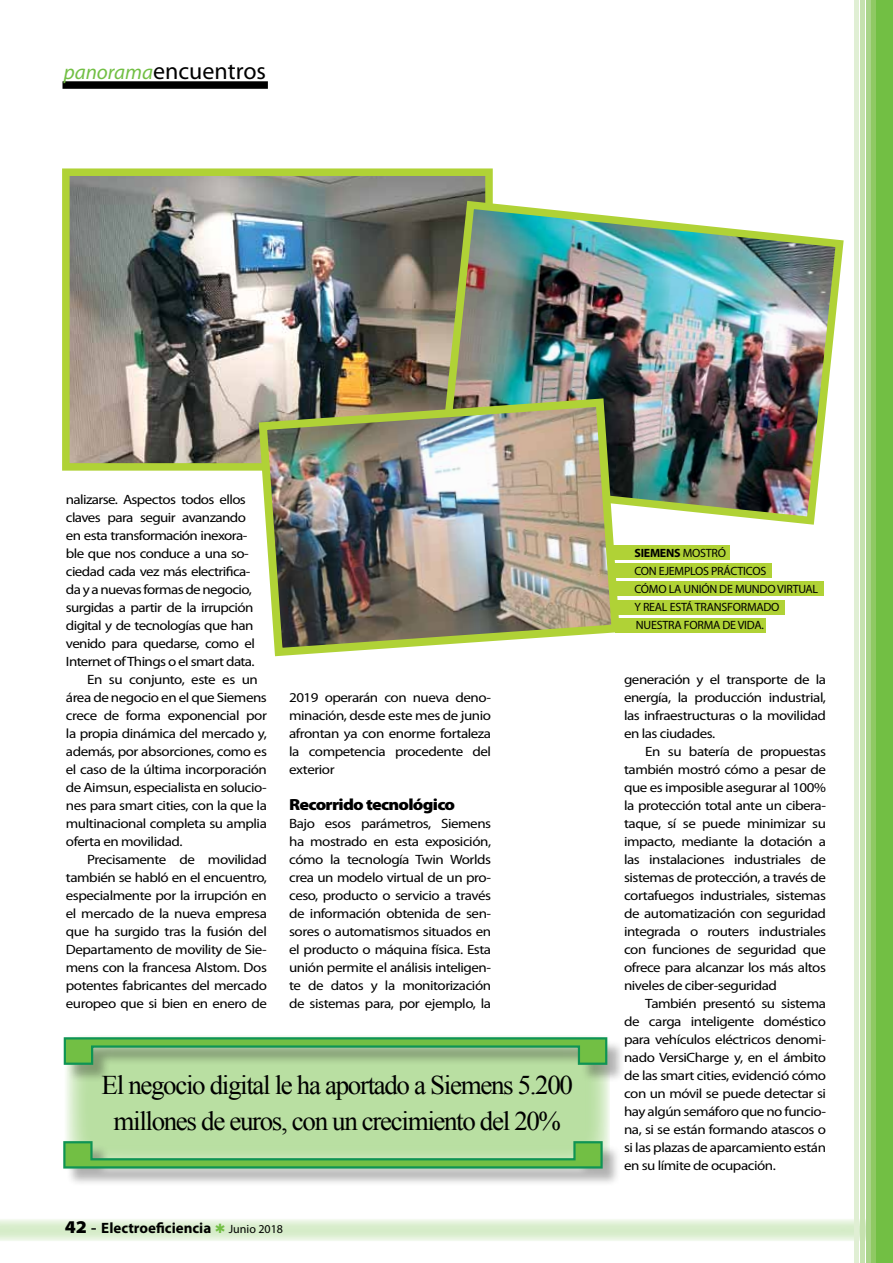
<style>
.page{position:relative;width:893px;height:1263px;background:#fff}
.page>*{position:absolute;margin:0;border:0;box-sizing:border-box;transform-origin:0 0}
.t1{font:300 675.6px "Myriad Pro";color:#72bf44;scale:.2 1}
.t2{font:300 670.2px "Myriad Pro";color:#72bf44;scale:.2 1}
.t3{font:27px/36px "Times New Roman";letter-spacing:-.05em;color:#000;text-align:center}
.t4{font:24px "Myriad Pro";color:#000}
.t5{font:900 16.2px "Myriad Pro";letter-spacing:-.04em;color:#000;scale:1.11 1}
.t6{font:700 15px "Myriad Pro";color:#000}
.t7{font:13.5px/18px "Myriad Pro";letter-spacing:-.03em;color:#000;text-align:justify;scale:1.11 1}
.t8{font:12px/18px "Myriad Pro";letter-spacing:-.02em;color:#000}
.s1{font-style:italic;font-size:21px;color:#72bf44}
.s2{font-weight:700}
.s3{font-weight:900;font-stretch:semi-expanded;font-size:18px}
.s4{font-family:"Times New Roman";font-weight:400;font-size:18px}
.s5{font-weight:400;font-size:12px}
</style>
<div class="page">
<svg style="left:0;top:1219px;width:877px;height:22px;background:#dff0d6"></svg>
<div style="left:612px;top:545px;width:117px;height:15px;background:#b0d236"></div>
<div style="left:613px;top:563px;width:159px;height:15px;background:#b0d236"></div>
<div style="left:615px;top:618px;width:150px;height:14px;background:#b0d236"></div>
<div style="left:615px;top:581px;width:208px;height:15px;background:#b0d236"></div>
<div style="left:613px;top:600px;width:172px;height:14px;background:#b0d236"></div>
<hr style="left:855px;top:0;width:4px;height:1263px;background:#e0efd4">
<hr style="left:860px;top:0;width:4px;height:1263px;background:#c5e1ae">
<hr style="left:866px;top:0;width:4px;height:1263px;background:#aad48a">
<hr style="left:872px;top:0;width:4px;height:1263px;background:#8fc964">
<div style="left:877px;top:0;width:16px;height:1263px;background:#72bf44"></div>
<img style="left:71px;top:177px;width:413px;height:285px">
<div style="left:62px;top:168px;width:431px;height:303px;border:8px solid #b0d236"></div>
<img style="left:433px;top:197px;width:411px;height:328px">
<img style="left:254px;top:394px;width:370px;height:263px">
<div style="left:65px;top:1035px;width:545px;height:135px;background:#b9dfa2"></div>
<div style="left:66px;top:1143px;width:555px;height:44px;background:#000;opacity:.3"></div>
<svg style="left:63px;top:1139px;width:542px;height:32px"></svg>
<div style="left:66px;top:1040px;width:560px;height:43px;background:#000;opacity:.3"></div>
<svg style="left:63px;top:1035px;width:547px;height:32px"></svg>
<div style="left:63px;top:81px;width:205px;height:8px;background:#000"></div>
<svg style="left:215px;top:1223px;width:10px;height:10px"></svg>
<h3 class="t4" style="left:64px;top:58px;width:204px"><span class="s1">panorama</span>encuentros</h3>
<p class="t7" style="left:66px;top:491px;width:164px">nalizarse. Aspectos todos ellos</p>
<p class="t7" style="left:66px;top:509px;width:164px">claves para seguir avanzando</p>
<p class="t7" style="left:66px;top:527px;width:165px">en esta transformación inexora-</p>
<p class="t7" style="left:66px;top:545px;width:166px">ble que nos conduce a una so-</p>
<p class="t7" style="left:66px;top:563px;width:168px">ciedad cada vez más electrifica-</p>
<p class="t7" style="left:66px;top:581px;width:169px">da y a nuevas formas de negocio,</p>
<p class="t7" style="left:66px;top:599px;width:170px">surgidas a partir de la irrupción</p>
<p class="t7" style="left:66px;top:617px;width:170px">digital y de tecnologías que han</p>
<p class="t7" style="left:66px;top:635px;width:172px">venido para quedarse, como el</p>
<p class="t7" style="left:66px;top:653px;width:172px">Internet of Things o el smart data.</p>
<p class="t7" style="left:87px;top:671px;width:155px">En su conjunto, este es un</p>
<p class="t7" style="left:66px;top:689px;width:183px">área de negocio en el que Siemens</p>
<p class="t7" style="left:66px;top:707px;width:183px">crece de forma exponencial por</p>
<p class="t7" style="left:66px;top:725px;width:183px">la propia dinámica del mercado y,</p>
<p class="t7" style="left:66px;top:743px;width:183px">además, por absorciones, como es</p>
<p class="t7" style="left:66px;top:761px;width:183px">el caso de la última incorporación</p>
<p class="t7" style="left:66px;top:779px;width:183px">de Aimsun, especialista en solucio-</p>
<p class="t7" style="left:66px;top:797px;width:183px">nes para smart cities, con la que la</p>
<p class="t7" style="left:66px;top:814px;width:183px">multinacional completa su amplia</p>
<p class="t7" style="left:66px;top:832px;width:107px">oferta en movilidad.</p>
<p class="t7" style="left:87px;top:850px;width:163px">Precisamente de movilidad</p>
<p class="t7" style="left:66px;top:868px;width:183px">también se habló en el encuentro,</p>
<p class="t7" style="left:66px;top:886px;width:183px">especialmente por la irrupción en</p>
<p class="t7" style="left:66px;top:904px;width:183px">el mercado de la nueva empresa</p>
<p class="t7" style="left:66px;top:922px;width:183px">que ha surgido tras la fusión del</p>
<p class="t7" style="left:66px;top:940px;width:183px">Departamento de movility de Sie-</p>
<p class="t7" style="left:66px;top:958px;width:183px">mens con la francesa Alstom. Dos</p>
<p class="t7" style="left:66px;top:976px;width:183px">potentes fabricantes del mercado</p>
<p class="t7" style="left:66px;top:994px;width:183px">europeo que si bien en enero de</p>
<p class="t7" style="left:289px;top:689px;width:183px">2019 operarán con nueva deno&shy;minación, desde este mes de junio afrontan ya con enorme fortaleza la competencia procedente del exterior</p>
<p class="t5" style="left:289px;top:795px;width:151px">Recorrido tecnológico</p>
<p class="t7" style="left:289px;top:815px;width:183px">Bajo esos parámetros, Siemens ha mostrado en esta exposición, cómo la tecnología Twin Worlds crea un modelo virtual de un pro&shy;ceso, producto o servicio a través de información obtenida de sen&shy;sores o automatismos situados en el producto o máquina física. Esta unión permite el análisis inteligen&shy;te de datos y la monitorización de sistemas para, por ejemplo, la</p>
<h1 class="t1" style="left:738px;top:1027px;width:181px;rotate:90deg">[</h1>
<h3 class="t3" style="left:102px;top:1067px;width:473px">El negocio digital le ha aportado a Siemens 5.200 millones de euros, con un crecimiento del 20%</h3>
<h2 class="t2" style="left:-66px;top:1178px;width:179px;rotate:-90deg">[</h2>
<p class="t8" style="left:634px;top:545px;width:185px"><span class="s2">SIEMENS</span> MOSTRÓ<br>CON EJEMPLOS PRÁCTICOS<br>CÓMO LA UNIÓN DE MUNDO VIRTUAL<br>Y REAL ESTÁ TRANSFORMADO<br>NUESTRA FORMA DE VIDA.</p>
<p class="t7" style="left:624px;top:671px;width:183px">generación y el transporte de la energía, la producción industrial, las infraestructuras o la movilidad en las ciudades.</p>
<p class="t7" style="left:624px;top:743px;width:183px;text-indent:21px">En su batería de propuestas también mostró cómo a pesar de que es imposible asegurar al 100% la protección total ante un cibera&shy;taque, sí se puede minimizar su impacto, mediante la dotación a las instalaciones industriales de sistemas de protección, a través de cortafuegos industriales, sistemas de automatización con seguridad integrada o routers industriales con funciones de seguridad que ofrece para alcanzar los más altos niveles de ciber-seguridad</p>
<p class="t7" style="left:624px;top:995px;width:183px;text-indent:21px">También presentó su sistema de carga inteligente doméstico para vehículos eléctricos denomi&shy;nado VersiCharge y, en el ámbito de las smart cities, evidenció cómo con un móvil se puede detectar si hay algún semáforo que no funcio&shy;na, si se están formando atascos o si las plazas de aparcamiento están en su límite de ocupación.</p>
<p class="t6" style="left:65px;top:1219px;width:220px"><span class="s3">42</span> <span class="s4">-</span> Electroeficiencia <span class="s5">Junio 2018</span></p>
</div>
